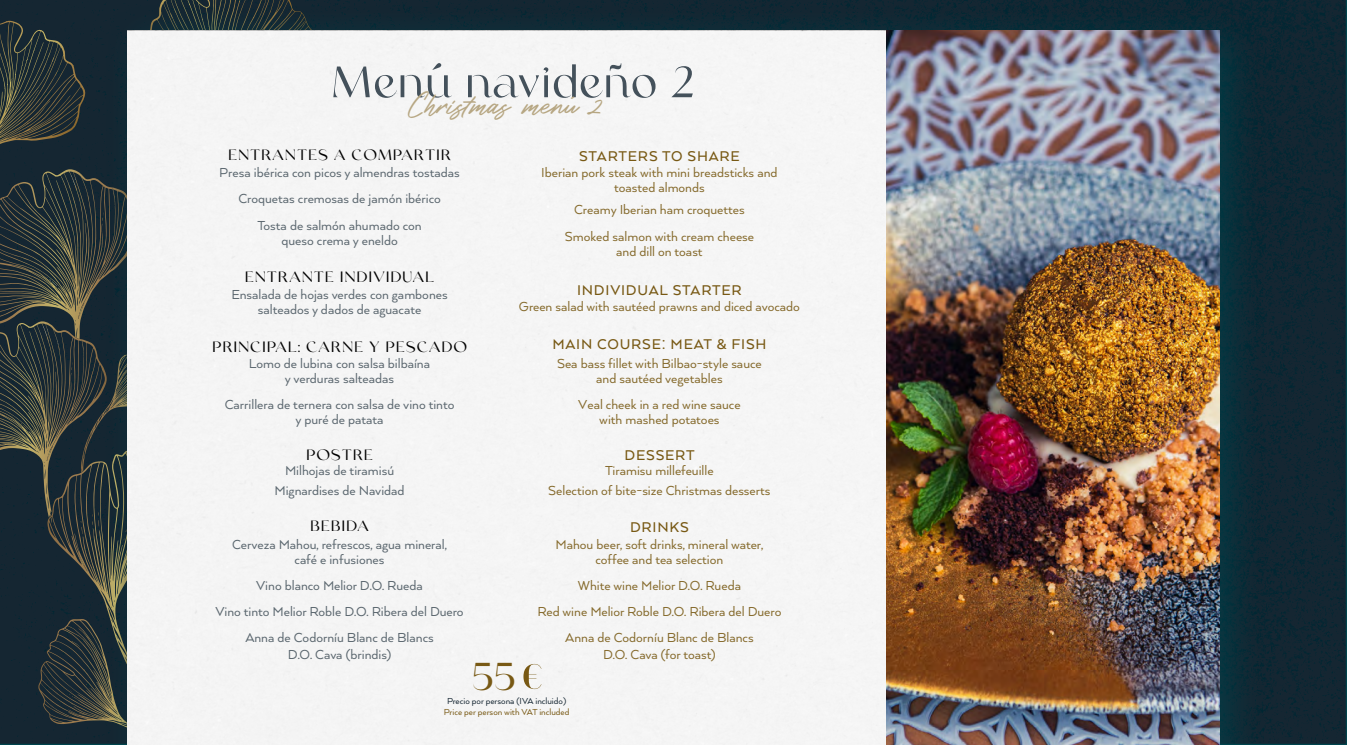
<style>
.page{position:relative;width:1347px;height:745px;background:#fff}
.page>*{position:absolute;margin:0;border:0;box-sizing:border-box;transform-origin:0 0}
.t1{font:38.75px "Argue DEMO";color:#785914}
.t2{font:28.75px "Roustel";color:#b7a783}
.t3{font:500 16.25px "Arquitecta";letter-spacing:.05em;color:#785914}
.t4{font:15px/15px "Arquitecta";color:#856a2c;text-align:center}
.t5{font:15px/15px "Arquitecta";color:#5b676f;text-align:center}
.t6{font:15px "Argue DEMO";letter-spacing:.05em;color:#000}
.t7{font:10px "Arquitecta";color:#152632}
.t8{font:10px "Arquitecta";color:#785914}
</style>
<div class="page">
<img style="left:0;top:0;width:1346px;height:744px">
<img style="left:81px;top:351px;width:23px;height:98px">
<img style="left:38px;top:618px;width:66px;height:122px">
<img style="left:0;top:206px;width:76px;height:106px">
<img style="left:78px;top:303px;width:6px;height:16px">
<svg style="left:102px;top:212px;width:2px;height:8px"></svg>
<img style="left:0;top:322px;width:39px;height:74px">
<svg style="left:19px;top:347px;width:6px;height:9px"></svg>
<svg style="left:82px;top:340px;width:2px;height:17px"></svg>
<img style="left:47px;top:446px;width:6px;height:3px">
<svg style="left:71px;top:362px;width:2px;height:8px"></svg>
<svg style="left:19px;top:421px;width:15px;height:8px"></svg>
<img style="left:47px;top:449px;width:57px;height:280px">
<img style="left:78px;top:552px;width:9px;height:19px">
<svg style="left:81px;top:520px;width:2px;height:14px"></svg>
<svg style="left:92px;top:512px;width:7px;height:14px"></svg>
<svg style="left:69px;top:683px;width:25px;height:32px"></svg>
<img style="left:37px;top:277px;width:25px;height:59px">
<svg style="left:0;top:21px;width:88px;height:185px;background:#283435"></svg>
<div style="left:104px;top:3px;width:1162px;height:741px;background:#00444d;opacity:.7"></div>
<div style="left:128px;top:31px;width:1091px;height:713px;background:#f5f5f5"></div>
<img style="left:886px;top:31px;width:333px;height:713px">
<svg style="left:333px;top:63px;width:360px;height:35px"></svg>
<svg style="left:523px;top:663px;width:18px;height:25px"></svg>
<h2 class="t2" style="left:407px;top:82px;width:197px">Christmas menú 2</h2>
<p class="t6" style="left:228px;top:149px;width:224px">ENTRANTES A COMPARTIR</p>
<p class="t3" style="left:579px;top:146px;width:162px">STARTERS TO SHARE</p>
<p class="t5" style="left:219px;top:159px;width:242px;line-height:26.2px">Presa ibérica con picos y almendras tostadas<br>Croquetas cremosas de jamón ibérico<br>Tosta de salmón ahumado con</p>
<p class="t5" style="left:281px;top:232px;width:118px">queso crema y eneldo</p>
<p class="t4" style="left:541px;top:164px;width:238px">Iberian pork steak with mini breadsticks and toasted almonds</p>
<p class="t4" style="left:565px;top:196px;width:191px;line-height:26.2px">Creamy Iberian ham croquettes<br>Smoked salmon with cream cheese</p>
<p class="t4" style="left:616px;top:243px;width:88px">and dill on toast</p>
<p class="t6" style="left:245px;top:270px;width:191px">ENTRANTE INDIVIDUAL</p>
<p class="t5" style="left:231px;top:286px;width:218px">Ensalada de hojas verdes con gambones salteados y dados de aguacate</p>
<p class="t3" style="left:577px;top:280px;width:166px">INDIVIDUAL STARTER</p>
<p class="t4" style="left:519px;top:298px;width:282px">Green salad with sautéed prawns and diced avocado</p>
<p class="t6" style="left:212px;top:340px;width:256px">PRINCIPAL: CARNE Y PESCADO</p>
<p class="t3" style="left:552px;top:334px;width:216px">MAIN COURSE: MEAT &amp; FISH</p>
<p class="t5" style="left:249px;top:355px;width:183px">Lomo de lubina con salsa bilbaína y verduras salteadas</p>
<p class="t5" style="left:225px;top:396px;width:231px">Carrillera de ternera con salsa de vino tinto y puré de patata</p>
<p class="t4" style="left:557px;top:355px;width:206px">Sea bass fillet with Bilbao-style sauce and sautéed vegetables</p>
<p class="t4" style="left:578px;top:396px;width:164px">Veal cheek in a red wine sauce with mashed potatoes</p>
<p class="t6" style="left:306px;top:448px;width:68px">POSTRE</p>
<p class="t3" style="left:624px;top:445px;width:72px">DESSERT</p>
<p class="t5" style="left:274px;top:460px;width:132px;line-height:20px">Milhojas de tiramisú<br>Mignardises de Navidad</p>
<p class="t4" style="left:548px;top:460px;width:224px;line-height:20px">Tiramisu millefeuille<br>Selection of bite-size Christmas desserts</p>
<p class="t6" style="left:310px;top:519px;width:61px">BEBIDA</p>
<p class="t5" style="left:232px;top:535px;width:216px">Cerveza Mahou, refrescos, agua mineral, café e infusiones</p>
<p class="t5" style="left:215px;top:571px;width:250px;line-height:26.2px">Vino blanco Melior D.O. Rueda<br>Vino tinto Melior Roble D.O. Ribera del Duero<br>Anna de Codorníu Blanc de Blancs</p>
<p class="t5" style="left:288px;top:645px;width:105px">D.O. Cava (brindis)</p>
<p class="t3" style="left:630px;top:516px;width:60px">DRINKS</p>
<p class="t4" style="left:555px;top:535px;width:209px">Mahou beer, soft drinks, mineral water, coffee and tea selection</p>
<p class="t4" style="left:537px;top:571px;width:245px;line-height:26.2px">White wine Melior D.O. Rueda<br>Red wine Melior Roble D.O. Ribera del Duero<br>Anna de Codorníu Blanc de Blancs</p>
<p class="t4" style="left:603px;top:645px;width:114px">D.O. Cava (for toast)</p>
<p class="t7" style="left:447px;top:694px;width:121px">Precio por persona (IVA incluido)</p>
<p class="t8" style="left:444px;top:705px;width:127px">Price per person with VAT included</p>
<h1 class="t1" style="left:471px;top:660px;width:46px">55</h1>
</div>
